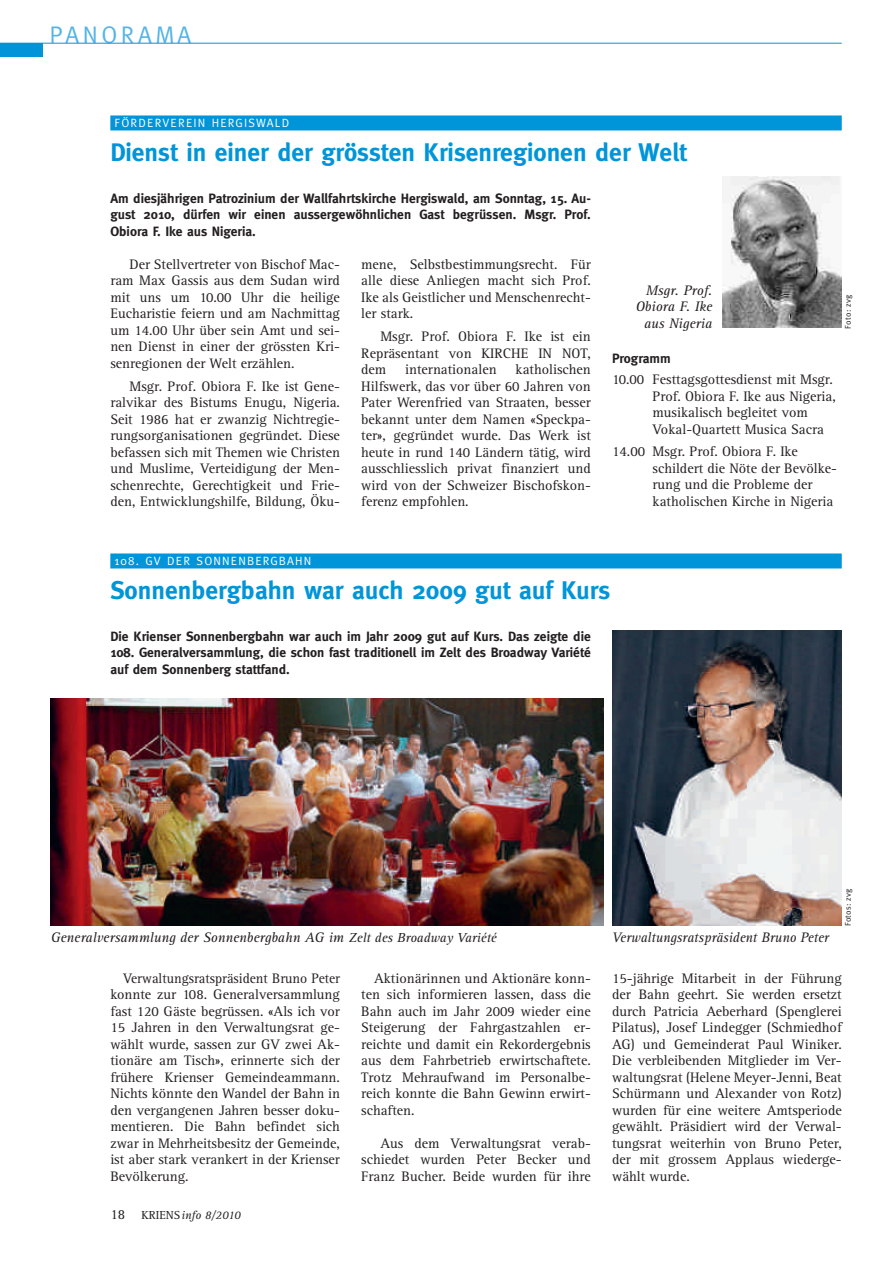
<style>
.page{position:relative;width:893px;height:1263px;background:#fff}
.page>*{position:absolute;margin:0;border:0;box-sizing:border-box;transform-origin:0 0}
.t1{font:700 25.5px "Meta Plus";color:#0095d9}
.t2{font:24px "Meta Plus";letter-spacing:.15em;color:#54b4e5}
.t3{font:14.25px/16.5px "Rotis Serif";color:#231f20;text-align:justify}
.t4{font:14.25px/16.5px "Rotis Serif";color:#231f20;text-align:justify;scale:.96 1}
.t5{font:italic 14.25px/16.5px "Rotis Serif";color:#231f20;text-align:right}
.t6{font:italic 14.25px "Rotis Serif";color:#231f20;scale:.96 1}
.t7{font:700 13.5px/16.5px "Meta Plus";color:#231f20;text-align:justify}
.t8{font:12px "Meta Plus";letter-spacing:.1em;color:#fff}
.t9{font:italic 12px "Rotis Serif";color:#231f20}
.t10{font:8.25px "Meta Plus";letter-spacing:.025em;color:#231f20}
.s1{font-size:13.5px}
.s2{font-style:normal;font-size:14.25px}
.s3{font-style:normal}
</style>
<div class="page">
<div style="left:0;top:43px;width:42px;height:14px;background:#0095d9"></div>
<hr style="left:0;top:43px;width:842px;height:1px;background:#0095d9">
<div style="left:110px;top:115px;width:732px;height:15px;background:#0095d9"></div>
<div style="left:110px;top:553px;width:732px;height:15px;background:#0095d9"></div>
<img style="left:723px;top:177px;width:119px;height:151px">
<img style="left:51px;top:698px;width:552px;height:227px">
<img style="left:612px;top:630px;width:230px;height:295px">
<h2 class="t2" style="left:50px;top:26px;width:143px">PANORAMA</h2>
<p class="t8" style="left:115px;top:118px;width:176px">FÖRDERVEREIN HERGISWALD</p>
<h1 class="t1" style="left:110px;top:142px;width:578px">Dienst in einer der grössten Krisenregionen der Welt</h1>
<p class="t7" style="left:110px;top:190px;width:482px">Am diesjährigen Patrozinium der Wallfahrtskirche Hergiswald, am Sonntag, 15. Au&shy;gust 2010, dürfen wir einen aussergewöhnlichen Gast begrüssen. Msgr. Prof.<br>Obiora F. Ike aus Nigeria.</p>
<p class="t3" style="left:110px;top:257px;width:231px;text-indent:19px">Der Stellvertreter von Bischof Mac&shy;ram Max Gassis aus dem Sudan wird mit uns um 10.00 Uhr die heilige Eucharistie feiern und am Nachmittag um 14.00 Uhr über sein Amt und sei&shy;nen Dienst in einer der grössten Kri&shy;senregionen der Welt erzählen.</p>
<p class="t3" style="left:110px;top:379px;width:231px;text-indent:19px">Msgr. Prof. Obiora F. Ike ist Gene&shy;ralvikar des Bistums Enugu, Nigeria.<br>Seit 1986 hat er zwanzig Nichtregie&shy;rungsorganisationen gegründet. Diese befassen sich mit Themen wie Christen und Muslime, Verteidigung der Men&shy;schenrechte, Gerechtigkeit und Frie&shy;den, Entwicklungshilfe, Bildung, Öku-</p>
<p class="t3" style="left:361px;top:257px;width:231px">mene, Selbstbestimmungsrecht. Für alle diese Anliegen macht sich Prof.<br>Ike als Geistlicher und Menschenrecht&shy;ler stark.</p>
<p class="t3" style="left:361px;top:330px;width:231px;text-indent:19px">Msgr. Prof. Obiora F. Ike ist ein Repräsentant von KIRCHE IN NOT, dem</p>
<p class="t3" style="left:361px;top:363px;width:231px;text-indent:154px">katholischen Hilfswerk, das vor über 60 Jahren von Pater Werenfried van Straaten, besser bekannt unter dem Namen «Speckpa&shy;ter», gegründet wurde. Das Werk ist heute in rund 140 Ländern tätig, wird ausschliesslich privat finanziert und wird von der Schweizer Bischofskon&shy;ferenz empfohlen.</p>
<p class="t3" style="left:405px;top:363px;width:93px">internationalen</p>
<p class="t5" style="left:636px;top:283px;width:78px">Msgr. Prof.<br>Obiora F. Ike aus Nigeria</p>
<p class="t7" style="left:612px;top:351px;width:60px">Programm</p>
<p class="t3" style="left:652px;top:373px;width:185px;text-align:left;text-indent:-40px">10.00 Festtagsgottesdienst mit Msgr.<br>Prof. Obiora F. Ike aus Nigeria, musikalisch begleitet vom<br>Vokal-Quartett Musica Sacra</p>
<p class="t3" style="left:652px;top:445px;width:186px;text-align:left;text-indent:-40px">14.00 Msgr. Prof. Obiora F. Ike schildert die Nöte der Bevölke&shy;rung und die Probleme der katholischen Kirche in Nigeria</p>
<p class="t10" style="left:845px;top:329px;width:35px;rotate:-90deg">Foto: zvg</p>
<p class="t8" style="left:115px;top:556px;width:198px">108. GV DER SONNENBERGBAHN</p>
<h1 class="t1" style="left:110px;top:579px;width:501px">Sonnenbergbahn war auch 2009 gut auf Kurs</h1>
<p class="t7" style="left:110px;top:628px;width:482px">Die Krienser Sonnenbergbahn war auch im Jahr 2009 gut auf Kurs. Das zeigte die 108. Generalversammlung, die schon fast traditionell im Zelt des Broadway Variété auf dem Sonnenberg stattfand.</p>
<p class="t5" style="left:51px;top:930px;width:447px">Generalversammlung der Sonnenbergbahn AG im <span class="s1">Zelt des Broadway Variété</span></p>
<p class="t6" style="left:612px;top:931px;width:227px">Verwaltungsratspräsident Bruno Peter</p>
<p class="t10" style="left:845px;top:926px;width:39px;rotate:-90deg">Fotos: zvg</p>
<p class="t4" style="left:110px;top:971px;width:241px;text-indent:13px">Verwaltungsratspräsident Bruno Peter konnte zur 108. Generalversammlung fast 120 Gäste begrüssen. «Als ich vor 15 Jahren in den Verwaltungsrat ge&shy;wählt wurde, sassen zur GV zwei Ak&shy;tionäre am Tisch», erinnerte sich der frühere Krienser Gemeindeammann.<br>Nichts könnte den Wandel der Bahn in den vergangenen Jahren besser doku&shy;mentieren. Die Bahn befindet sich zwar in Mehrheitsbesitz der Gemeinde, ist aber stark verankert in der Krienser Bevölkerung.</p>
<p class="t3" style="left:361px;top:971px;width:231px;text-indent:13px">Aktionärinnen und Aktionäre konn&shy;ten sich informieren lassen, dass die Bahn auch im Jahr 2009 wieder eine Steigerung der Fahrgastzahlen er&shy;reichte und damit ein Rekordergebnis aus dem Fahrbetrieb erwirtschaftete.<br>Trotz Mehraufwand im Personalbe&shy;reich konnte die Bahn Gewinn erwirt&shy;schaften.</p>
<p class="t3" style="left:361px;top:1136px;width:231px;text-indent:19px">Aus dem Verwaltungsrat verab&shy;schiedet wurden Peter Becker und Franz Bucher. Beide wurden für ihre</p>
<p class="t9" style="left:110px;top:1210px;width:132px"><span class="s2">18</span> <span class="s3">KRIENS</span>info 8/2010</p>
<p class="t3" style="left:612px;top:971px;width:231px">15-jährige Mitarbeit in der Führung der Bahn geehrt. Sie werden ersetzt durch Patricia Aeberhard (Spenglerei Pilatus), Josef Lindegger (Schmiedhof AG) und Gemeinderat Paul Winiker.<br>Die verbleibenden Mitglieder im Ver&shy;waltungsrat (Helene Meyer-Jenni, Beat Schürmann und Alexander von Rotz) wurden für eine weitere Amtsperiode gewählt. Präsidiert wird der Verwal&shy;tungsrat weiterhin von Bruno Peter, der mit grossem Applaus wiederge&shy;wählt wurde.</p>
</div>
